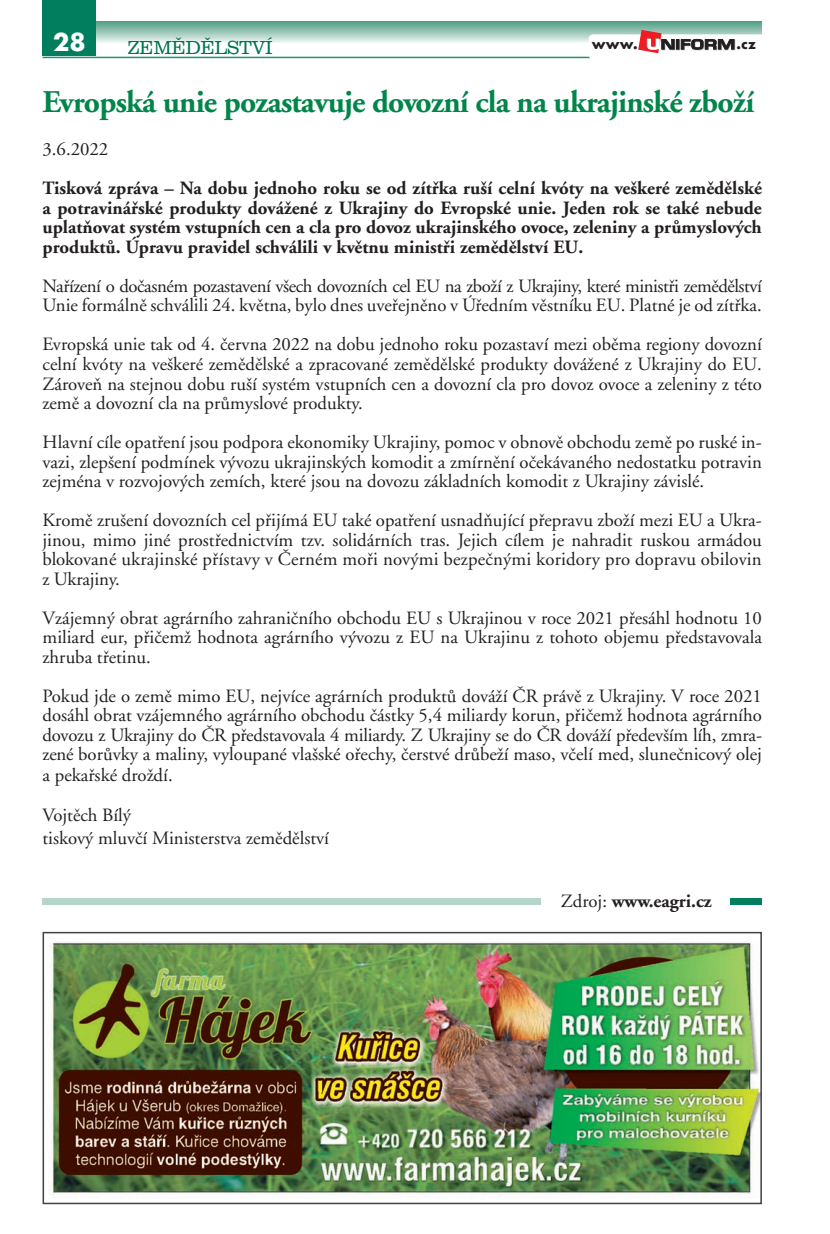
<style>
.page{position:relative;width:830px;height:1234px;background:#fff}
.page>*{position:absolute;margin:0;border:0;box-sizing:border-box;transform-origin:0 0}
.t1{font:700 31.5px "Adobe Garamond CE";letter-spacing:-.025em;color:#00854a}
.t2{font:700 24px "Futura";color:#fff}
.t3{font:300 19.5px "URW Clarendon TCE";letter-spacing:-.02em;color:#00754f}
.t4{font:18.75px/19.5px "Adobe Garamond CE";color:#231f20;text-align:justify}
.t5{font:700 18.75px/19.5px "Adobe Garamond CE";color:#231f20;text-align:justify}
.t6{font:18.75px/19.5px "Adobe Garamond CE";letter-spacing:-.025em;color:#231f20}
.t7{font:700 13.5px "Futura";color:#231f20}
.s1{font-weight:400}
</style>
<div class="page">
<svg style="left:96px;top:21px;width:665px;height:21px;background:#94c2b3"></svg>
<hr style="left:43px;top:57px;width:704px;height:1px;background:#209377">
<div style="left:43px;top:0;width:53px;height:55px;background:#007e5d"></div>
<div style="left:588px;top:34px;width:177px;height:26px;background:#fff;border-radius:4px"></div>
<svg style="left:638px;top:30px;width:96px;height:23px"></svg>
<img style="left:49px;top:942px;width:709px;height:256px">
<div style="left:43px;top:931px;width:718px;height:272px;border:2px solid #434243"></div>
<div style="left:43px;top:897px;width:497px;height:7px;background:#b6d5ca"></div>
<div style="left:730px;top:897px;width:31px;height:7px;background:#007e5d"></div>
<p class="t2" style="left:53px;top:25px;width:34px">28</p>
<p class="t3" style="left:128px;top:36px;width:146px">ZEMĚDĚLSTVÍ</p>
<p class="t7" style="left:591px;top:34px;width:47px">www.</p>
<p class="t7" style="left:736px;top:34px;width:21px">.cz</p>
<h1 class="t1" style="left:43px;top:84px;width:713px">Evropská unie pozastavuje dovozní cla na ukrajinské zboží</h1>
<p class="t4" style="left:43px;top:139px;width:67px">3.6.2022</p>
<p class="t5" style="left:43px;top:179px;width:720px">Tisková zpráva – Na dobu jednoho roku se od zítřka ruší celní kvóty na veškeré zemědělské a potravinářské produkty dovážené z Ukrajiny do Evropské unie. Jeden rok se také nebude uplatňovat systém vstupních cen a cla pro dovoz ukrajinského ovoce, zeleniny a průmyslových produktů. Úpravu pravidel schválili v květnu ministři zemědělství EU.</p>
<p class="t6" style="left:43px;top:276px;width:720px">Nařízení o dočasném pozastavení všech dovozních cel EU na zboží z Ukrajiny, které ministři zemědělství<br>Unie formálně schválili 24. května, bylo dnes uveřejněno v Úředním věstníku EU. Platné je od zítřka.</p>
<p class="t4" style="left:43px;top:335px;width:720px">Evropská unie tak od 4. června 2022 na dobu jednoho roku pozastaví mezi oběma regiony dovozní celní kvóty na veškeré zemědělské a zpracované zemědělské produkty dovážené z Ukrajiny do EU.<br>Zároveň na stejnou dobu ruší systém vstupních cen a dovozní cla pro dovoz ovoce a zeleniny z této země a dovozní cla na průmyslové produkty.</p>
<p class="t4" style="left:43px;top:432px;width:720px">Hlavní cíle opatření jsou podpora ekonomiky Ukrajiny, pomoc v obnově obchodu země po ruské in&shy;vazi, zlepšení podmínek vývozu ukrajinských komodit a zmírnění očekávaného nedostatku potravin zejména v rozvojových zemích, které jsou na dovozu základních komodit z Ukrajiny závislé.</p>
<p class="t4" style="left:43px;top:510px;width:720px">Kromě zrušení dovozních cel přijímá EU také opatření usnadňující přepravu zboží mezi EU a Ukra&shy;jinou, mimo jiné prostřednictvím tzv. solidárních tras. Jejich cílem je nahradit ruskou armádou blokované ukrajinské přístavy v Černém moři novými bezpečnými koridory pro dopravu obilovin z Ukrajiny.</p>
<p class="t4" style="left:43px;top:608px;width:720px">Vzájemný obrat agrárního zahraničního obchodu EU s Ukrajinou v roce 2021 přesáhl hodnotu 10 miliard eur, přičemž hodnota agrárního vývozu z EU na Ukrajinu z tohoto objemu představovala zhruba třetinu.</p>
<p class="t4" style="left:43px;top:686px;width:720px">Pokud jde o země mimo EU, nejvíce agrárních produktů dováží ČR právě z Ukrajiny. V roce 2021 dosáhl obrat vzájemného agrárního obchodu částky 5,4 miliardy korun, přičemž hodnota agrárního dovozu z Ukrajiny do ČR představovala 4 miliardy. Z Ukrajiny se do ČR dováží především líh, zmra&shy;zené borůvky a maliny, vyloupané vlašské ořechy, čerstvé drůbeží maso, včelí med, slunečnicový olej a pekařské droždí.</p>
<p class="t4" style="left:43px;top:804px;width:288px;line-height:22.5px">Vojtěch Bílý<br>tiskový mluvčí Ministerstva zemědělství</p>
<p class="t5" style="left:560px;top:891px;width:152px"><span class="s1">Zdroj:</span> www.eagri.cz</p>
</div>
